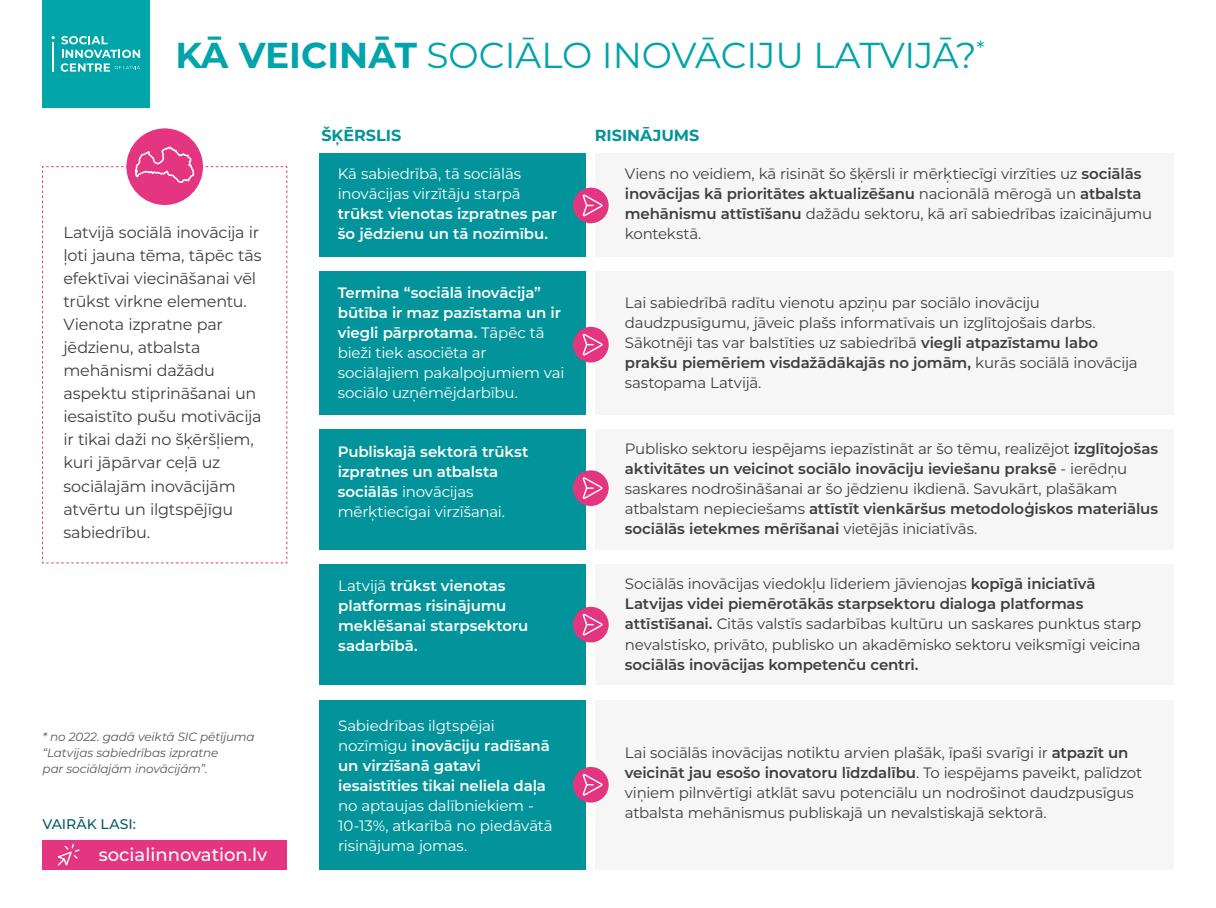
<style>
.page{position:relative;width:1216px;height:908px;background:#fff}
.page>*{position:absolute;margin:0;border:0;box-sizing:border-box;transform-origin:0 0}
.t1{font:36px "Montserrat";color:#00a4aa}
.t2{font:500 18px "Montserrat";color:#fff}
.t3{font:16px/23px "Montserrat";letter-spacing:-.015em;color:#3e3d40}
.t4{font:700 16px "Montserrat";color:#02949a}
.t5{font:15px/20px "Montserrat";letter-spacing:-.015em;color:#3e3d40}
.t6{font:600 15px/20px "Montserrat";letter-spacing:-.01em;color:#fff}
.t7{font:15px/20px "Montserrat";letter-spacing:-.015em;color:#fff}
.t8{font:600 15px "Montserrat";letter-spacing:-.01em;color:#3e3d40}
.t9{font:500 14px "Montserrat";letter-spacing:-.005em;color:#095b61}
.t10{font:italic 12px/16px "Montserrat";letter-spacing:-.015em;color:#58585a}
.s1{font-weight:700}
.s2{font-weight:600}
.s3{font-weight:400}
</style>
<div class="page">
<div style="left:594px;top:153px;width:579px;height:103px;background:#f6f6f6"></div>
<div style="left:42px;top:0;width:108px;height:108px;background:#00a5aa"></div>
<hr style="left:52px;top:42px;width:2px;height:30px;background:#fff">
<svg style="left:61px;top:50px;width:79px;height:22px"></svg>
<svg style="left:61px;top:36px;width:47px;height:8px"></svg>
<div style="left:43px;top:839px;width:244px;height:30px;background:#e43680"></div>
<svg style="left:57px;top:843px;width:23px;height:23px"></svg>
<div style="left:320px;top:153px;width:266px;height:103px;background:#02949a"></div>
<div style="left:594px;top:271px;width:579px;height:143px;background:#f6f6f6"></div>
<div style="left:594px;top:428px;width:579px;height:121px;background:#f6f6f6"></div>
<div style="left:594px;top:563px;width:579px;height:121px;background:#f6f6f6"></div>
<div style="left:320px;top:271px;width:266px;height:143px;background:#02949a"></div>
<div style="left:320px;top:428px;width:266px;height:121px;background:#02949a"></div>
<svg style="left:573px;top:187px;width:35px;height:36px"></svg>
<svg style="left:573px;top:327px;width:35px;height:35px"></svg>
<svg style="left:573px;top:470px;width:35px;height:36px"></svg>
<div style="left:320px;top:563px;width:266px;height:121px;background:#02949a"></div>
<div style="left:594px;top:699px;width:579px;height:170px;background:#f6f6f6"></div>
<div style="left:320px;top:699px;width:266px;height:170px;background:#02949a"></div>
<svg style="left:573px;top:606px;width:35px;height:36px"></svg>
<svg style="left:573px;top:766px;width:35px;height:36px"></svg>
<svg style="left:42px;top:128px;width:246px;height:435px"></svg>
<h1 class="t1" style="left:175px;top:30px;width:810px"><span class="s1">KĀ VEICINĀT</span> SOCIĀLO INOVĀCIJU LATVIJĀ?<sup>*</sup></h1>
<p class="t3" style="left:63px;top:220px;width:200px">Latvijā sociālā inovācija ir ļoti jauna tēma, tāpēc tās efektīvai viecināšanai vēl trūkst virkne elementu.<br>Vienota izpratne par jēdzienu, atbalsta mehānismi dažādu aspektu stiprināšanai un iesaistīto pušu motivācija ir tikai daži no šķēršļiem, kuri jāpārvar ceļā uz sociālajām inovācijām atvērtu un ilgtspējīgu sabiedrību.</p>
<p class="t10" style="left:43px;top:728px;width:213px">* no 2022. gadā veiktā SIC pētījuma “Latvijas sabiedrības izpratne<br>par sociālajām inovācijām”.</p>
<p class="t9" style="left:43px;top:813px;width:95px">VAIRĀK LASI:</p>
<p class="t2" style="left:99px;top:841px;width:170px">socialinnovation.lv</p>
<p class="t4" style="left:321px;top:123px;width:81px">ŠĶĒRSLIS</p>
<p class="t4" style="left:594px;top:123px;width:106px">RISINĀJUMS</p>
<p class="t7" style="left:338px;top:163px;width:185px">Kā sabiedrībā, tā sociālās inovācijas virzītāju starpā</p>
<p class="t6" style="left:338px;top:203px;width:221px">trūkst vienotas izpratnes par šo jēdzienu un tā nozīmību.</p>
<p class="t5" style="left:625px;top:163px;width:529px">Viens no veidiem, kā risināt šo šķērsli ir mērķtiecīgi virzīties uz <span class="s2">sociālās inovācijas kā prioritātes aktualizēšanu</span> nacionālā mērogā un <span class="s2">atbalsta mehānismu attīstīšanu</span> dažādu sektoru, kā arī sabiedrības izaicinājumu kontekstā.</p>
<p class="t7" style="left:338px;top:282px;width:228px"><span class="s2">Termina “sociālā inovācija” būtība ir maz pazīstama un ir viegli pārprotama.</span> Tāpēc tā bieži tiek asociēta ar sociālajiem pakalpojumiem vai sociālo uzņēmējdarbību.</p>
<p class="t6" style="left:338px;top:440px;width:192px">Publiskajā sektorā trūkst izpratnes un atbalsta sociālās <span class="s3">inovācijas mērķtiecīgai virzīšanai.</span></p>
<p class="t5" style="left:625px;top:292px;width:514px">Lai sabiedrībā radītu vienotu apziņu par sociālo inovāciju daudzpusīgumu, jāveic plašs informatīvais un izglītojošais darbs.<br>Sākotnēji tas var balstīties uz sabiedrībā <span class="s2">viegli atpazīstamu labo prakšu piemēriem visdažādākajās no jomām,</span> kurās sociālā inovācija sastopama Latvijā.</p>
<p class="t5" style="left:625px;top:438px;width:534px">Publisko sektoru iespējams iepazīstināt ar šo tēmu, realizējot <span class="s2">izglītojošas aktivitātes un veicinot sociālo inovāciju ieviešanu praksē</span> - ierēdņu saskares nodrošināšanai ar šo jēdzienu ikdienā. Savukārt, plašākam atbalstam nepieciešams <span class="s2">attīstīt vienkāršus metodoloģiskos materiālus sociālās ietekmes mērīšanai</span> vietējās iniciatīvās.</p>
<p class="t6" style="left:338px;top:574px;width:191px"><span class="s3">Latvijā</span> trūkst vienotas platformas risinājumu meklēšanai starpsektoru sadarbībā.</p>
<p class="t5" style="left:625px;top:573px;width:518px">Sociālās inovācijas viedokļu līderiem jāvienojas <span class="s2">kopīgā iniciatīvā Latvijas videi piemērotākās starpsektoru dialoga platformas attīstīšanai.</span> Citās valstīs sadarbības kultūru un saskares punktus starp nevalstisko, privāto, publisko un akadēmisko sektoru veiksmīgi veicina</p>
<p class="t8" style="left:625px;top:653px;width:295px">sociālās inovācijas kompetenču centri.</p>
<p class="t6" style="left:338px;top:714px;width:213px"><span class="s3">Sabiedrības ilgtspējai nozīmīgu</span> inovāciju radīšanā un virzīšanā gatavi iesaistīties tikai neliela daļa</p>
<p class="t7" style="left:338px;top:794px;width:216px">no aptaujas dalībniekiem -<br>10-13%, atkarībā no piedāvātā risinājuma jomas.</p>
<p class="t5" style="left:625px;top:742px;width:518px">Lai sociālās inovācijas notiktu arvien plašāk, īpaši svarīgi ir <span class="s2">atpazīt un veicināt jau esošo inovatoru līdzdalību</span>. To iespējams paveikt, palīdzot viņiem pilnvērtīgi atklāt savu potenciālu un nodrošinot daudzpusīgus atbalsta mehānismus publiskajā un nevalstiskajā sektorā.</p>
</div>
